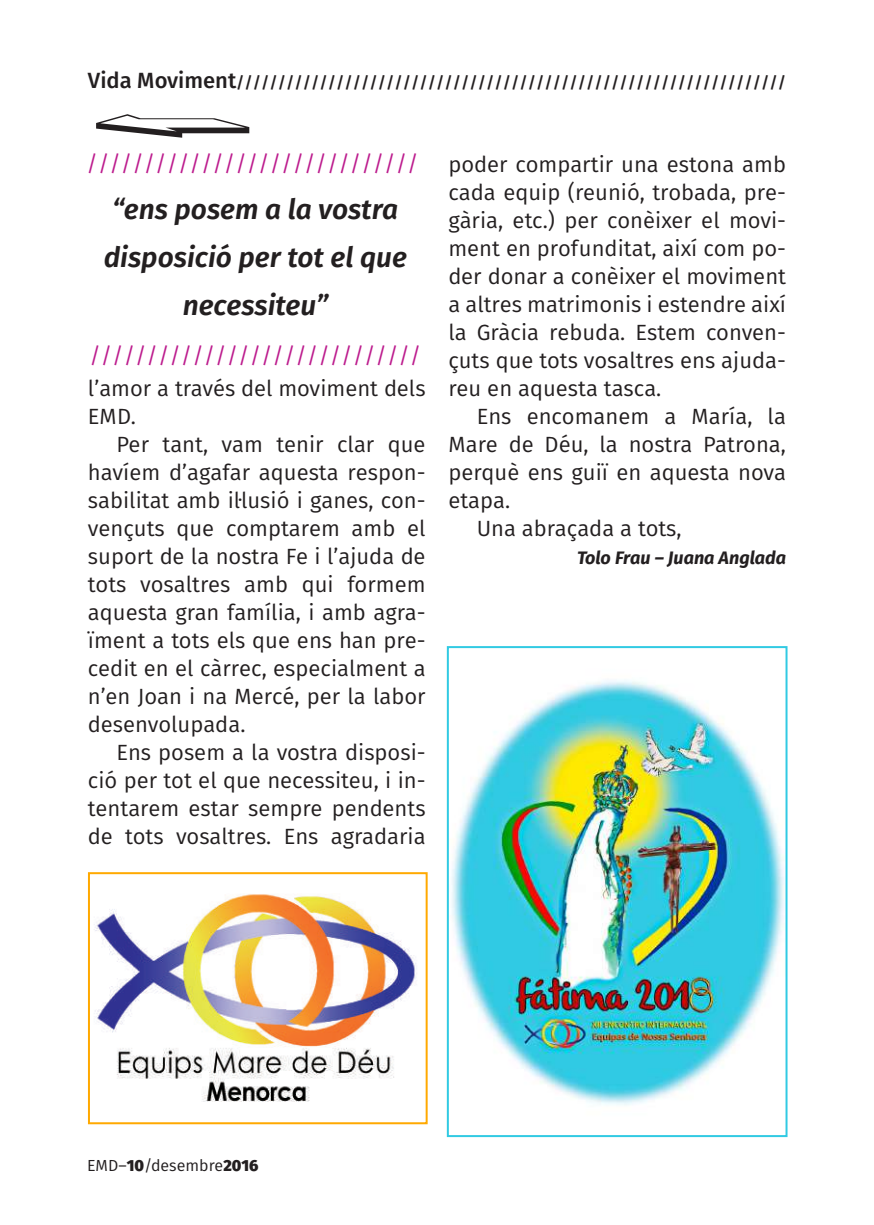
<style>
.page{position:relative;width:874px;height:1225px;background:#fff}
.page>*{position:absolute;margin:0;border:0;box-sizing:border-box;transform-origin:0 0}
.t1{font:italic 600 28px/48px "Fira Sans";color:#231f20;text-align:center}
.t2{font:22px/28px "Fira Sans";color:#231f20;text-align:justify}
.t3{font:22px "Fira Sans";color:#bc1b8d}
.t4{font:italic 700 18px "Fira Sans";color:#231f20}
.t5{font:500 16px "Fira Sans";color:#231f20}
.t6{font:16px "Fira Sans";color:#231f20}
.s1{font-size:22px}
.s2{font-weight:800}
</style>
<div class="page">
<img style="left:451px;top:680px;width:333px;height:425px">
<div style="left:446px;top:646px;width:341px;height:491px;border:2px solid #31cae3"></div>
<img style="left:94px;top:894px;width:322px;height:208px">
<div style="left:88px;top:872px;width:339px;height:252px;border:2px solid #ffa900"></div>
<p class="t5" style="left:88px;top:71px;width:699px"><span class="s1">Vida Moviment</span>//////////////////////////////////////////////////////////////////</p>
<p class="t3" style="left:86px;top:148px;width:333px">/////////////////////////////</p>
<p class="t1" style="left:104px;top:185px;width:304px">“ens posem a la vostra disposició per tot el que necessiteu”</p>
<p class="t3" style="left:89px;top:340px;width:333px">/////////////////////////////</p>
<p class="t2" style="left:88px;top:374px;width:339px">l’amor a través del moviment dels<br>EMD.</p>
<p class="t2" style="left:88px;top:430px;width:339px;text-indent:28px">Per tant, vam tenir clar que havíem d’agafar aquesta respon&shy;sabilitat amb il·lusió i ganes, con&shy;vençuts que comptarem amb el suport de la nostra Fe i l’ajuda de tots vosaltres amb qui formem aquesta gran família, i amb agra&shy;ïment a tots els que ens han pre&shy;cedit en el càrrec, especialment a n’en Joan i na Mercé, per la labor desenvolupada.</p>
<p class="t2" style="left:88px;top:738px;width:339px;text-indent:28px">Ens posem a la vostra disposi&shy;ció per tot el que necessiteu, i in&shy;tentarem estar sempre pendents de tots vosaltres. Ens agradaria</p>
<p class="t2" style="left:448px;top:150px;width:339px">poder compartir una estona amb cada equip (reunió, trobada, pre&shy;gària, etc.) per conèixer el movi&shy;ment en profunditat, així com po&shy;der donar a conèixer el moviment a altres matrimonis i estendre així la Gràcia rebuda. Estem conven&shy;çuts que tots vosaltres ens ajuda&shy;reu en aquesta tasca.</p>
<p class="t2" style="left:476px;top:402px;width:310px">Ens encomanem a María, la</p>
<p class="t2" style="left:448px;top:430px;width:339px">Mare de Déu, la nostra Patrona,</p>
<p class="t2" style="left:448px;top:458px;width:339px">perquè ens guiï en aquesta nova</p>
<p class="t2" style="left:448px;top:486px;width:63px">etapa.</p>
<p class="t2" style="left:476px;top:514px;width:206px">Una abraçada a tots,</p>
<p class="t4" style="left:576px;top:545px;width:210px">Tolo Frau – Juana Anglada</p>
<p class="t6" style="left:87px;top:1154px;width:173px">EMD–<span class="s2">10</span>/desembre<span class="s2">2016</span></p>
</div>
